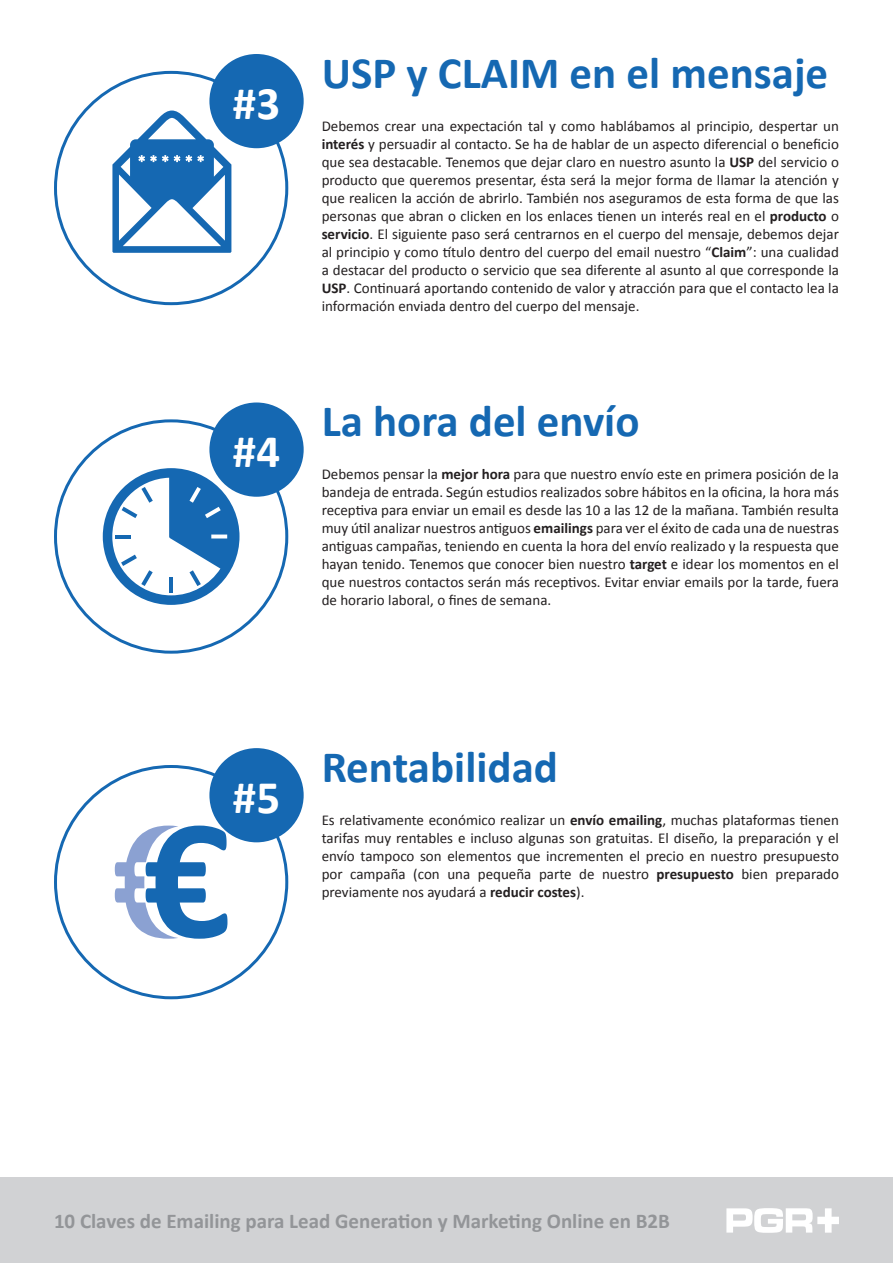
<style>
.page{position:relative;width:893px;height:1263px;background:#fff}
.page>*{position:absolute;margin:0;border:0;box-sizing:border-box;transform-origin:0 0}
.t1{font:700 46.95px "Calibri";color:#fff}
.t2{font:700 45px "Calibri";color:#1568b2}
.t3{font:700 21px "Calibri";color:#939598}
.t4{font:15px/18px "Calibri";color:#231f20;text-align:justify}
.s1{font-weight:700}
</style>
<div class="page">
<div style="left:0;top:1178px;width:893px;height:85px;background:#d1d2d4"></div>
<svg style="left:726px;top:1208px;width:113px;height:25px"></svg>
<div style="left:209px;top:54px;width:95px;height:94px;background:#1568b2;border-radius:50%"></div>
<div style="left:209px;top:402px;width:95px;height:95px;background:#1568b2;border-radius:50%"></div>
<svg style="left:103px;top:468px;width:136px;height:137px"></svg>
<div style="left:209px;top:748px;width:95px;height:94px;background:#1568b2;border-radius:50%"></div>
<svg style="left:115px;top:825px;width:112px;height:114px"></svg>
<svg style="left:112px;top:111px;width:119px;height:142px"></svg>
<p class="t1" style="left:233px;top:73px;width:49px">#3</p>
<p class="t1" style="left:233px;top:422px;width:49px">#4</p>
<p class="t2" style="left:322px;top:44px;width:508px">USP y CLAIM en el mensaje</p>
<p class="t4" style="left:322px;top:117px;width:519px">Debemos crear una expectación tal y como hablábamos al principio, despertar un <span class="s1">interés</span> y persuadir al contacto. Se ha de hablar de un aspecto diferencial o beneficio que sea destacable. Tenemos que dejar claro en nuestro asunto la <span class="s1">USP</span> del servicio o producto que queremos presentar, ésta será la mejor forma de llamar la atención y que realicen la acción de abrirlo. También nos aseguramos de esta forma de que las personas que abran o clicken en los enlaces tienen un interés real en el <span class="s1">producto</span> o <span class="s1">servicio</span>. El siguiente paso será centrarnos en el cuerpo del mensaje, debemos dejar al principio y como título dentro del cuerpo del email nuestro “<span class="s1">Claim</span>”: una cualidad a destacar del producto o servicio que sea diferente al asunto al que corresponde la <span class="s1">USP</span>. Continuará aportando contenido de valor y atracción para que el contacto lea la información enviada dentro del cuerpo del mensaje.</p>
<p class="t2" style="left:322px;top:393px;width:319px">La hora del envío</p>
<p class="t4" style="left:322px;top:465px;width:519px">Debemos pensar la <span class="s1">mejor hora</span> para que nuestro envío este en primera posición de la bandeja de entrada. Según estudios realizados sobre hábitos en la oficina, la hora más receptiva para enviar un email es desde las 10 a las 12 de la mañana. También resulta muy útil analizar nuestros antiguos <span class="s1">emailings</span> para ver el éxito de cada una de nuestras antiguas campañas, teniendo en cuenta la hora del envío realizado y la respuesta que hayan tenido. Tenemos que conocer bien nuestro <span class="s1">target</span> e idear los momentos en el que nuestros contactos serán más receptivos. Evitar enviar emails por la tarde, fuera de horario laboral, o fines de semana.</p>
<p class="t1" style="left:233px;top:767px;width:49px">#5</p>
<p class="t2" style="left:322px;top:738px;width:238px">Rentabilidad</p>
<p class="t4" style="left:322px;top:811px;width:519px">Es relativamente económico realizar un <span class="s1">envío emailing</span>, muchas plataformas tienen tarifas muy rentables e incluso algunas son gratuitas. El diseño, la preparación y el envío tampoco son elementos que incrementen el precio en nuestro presupuesto por campaña (con una pequeña parte de nuestro <span class="s1">presupuesto</span> bien preparado previamente nos ayudará a <span class="s1">reducir costes</span>).</p>
<h3 class="t3" style="left:54px;top:1208px;width:617px">10 Claves de Emailing para Lead Generation y Marketing Online en B2B</h3>
</div>
